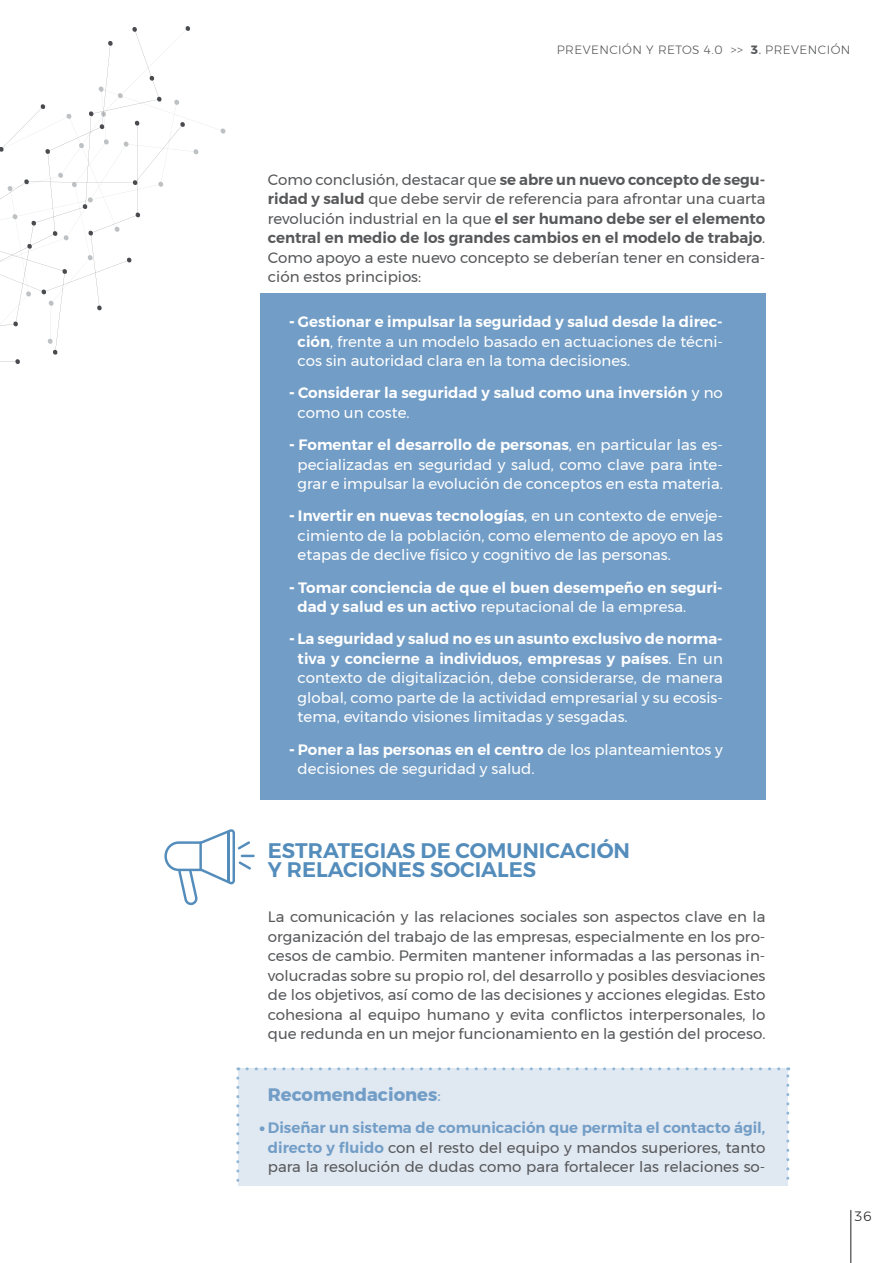
<style>
.page{position:relative;width:893px;height:1263px;background:#fff}
.page>*{position:absolute;margin:0;border:0;box-sizing:border-box;transform-origin:0 0}
.Estilo_de_párrafo_1{font:600 21px/19.5px "Montserrat";color:#548dbb}
.Estilo_de_párrafo_1-2{font:700 18px "Montserrat";color:#729dc6}
.Estilo_de_párrafo_1-3{font:15px/19.5px "Montserrat";color:#57585a;text-align:justify}
.Estilo_de_párrafo_1-4{font:15px/19.5px "Montserrat";color:#fff;text-align:justify}
.Estilo_de_párrafo_1-5{font:600 15px/19.5px "Montserrat";color:#fff}
.t1{font:300 13.5px "Montserrat";color:#231f20}
.t2{font:300 12px "Montserrat";letter-spacing:.04em;color:#57585a}
.s1{font-weight:700}
.s2{font-weight:400}
.s3{font-weight:600}
.s4{font-weight:900}
.s5{font-weight:400;font-size:16.5px}
.s6{font-weight:900;color:#729dc6}
.s7{font-weight:600;color:#729dc6}
</style>
<div class="page">
<hr style="left:850px;top:1210px;width:1px;height:53px;background:#231f20">
<div style="left:238px;top:1069px;width:550px;height:137px;background:#e0e8f2"></div>
<svg style="left:236px;top:1078px;width:3px;height:104px"></svg>
<svg style="left:786px;top:1067px;width:3px;height:113px"></svg>
<svg style="left:238px;top:1067px;width:541px;height:3px"></svg>
<div style="left:260px;top:293px;width:505px;height:506px;background:#729dc6"></div>
<svg style="left:164px;top:829px;width:91px;height:76px"></svg>
<div style="left:222px;top:1186px;width:582px;height:43px;background:#fff"></div>
<svg style="left:0;top:26px;width:226px;height:338px"></svg>
<p class="t2" style="left:557px;top:41px;width:295px">PREVENCIÓN Y RETOS 4.0 &gt;&gt; <span class="s1">3</span><span class="s2">.</span> PREVENCIÓN</p>
<p class="Estilo_de_párrafo_1-3" style="left:268px;top:169px;width:499px">Como conclusión, destacar que <span class="s3">se abre un nuevo concepto de segu&shy;ridad y salud</span> que debe servir de referencia para afrontar una cuarta revolución industrial en la que <span class="s3">el ser humano debe ser el elemento central en medio de los grandes cambios en el modelo de trabajo</span>.<br>Como apoyo a este nuevo concepto se deberían tener en considera&shy;ción estos principios:</p>
<p class="Estilo_de_párrafo_1-4" style="left:298px;top:312px;width:427px;text-indent:-9px"><span class="s4">-</span> <span class="s3">Gestionar e impulsar la seguridad y salud desde la direc&shy;ción</span>, frente a un modelo basado en actuaciones de técni&shy;cos sin autoridad clara en la toma decisiones.</p>
<p class="Estilo_de_párrafo_1-5" style="left:298px;top:383px;width:427px;text-indent:-9px"><span class="s4">-</span> Considerar la seguridad y salud como una inversión <span class="s2">y no como un coste.</span></p>
<p class="Estilo_de_párrafo_1-4" style="left:289px;top:435px;width:435px;text-align:center"><span class="s4">-</span> <span class="s3">Fomentar el desarrollo de personas</span>, en particular las es&shy;pecializadas en seguridad y salud, como clave para inte&shy;grar e impulsar la evolución de conceptos en esta materia.</p>
<p class="Estilo_de_párrafo_1-4" style="left:298px;top:506px;width:427px;text-indent:-9px"><span class="s4">-</span> <span class="s3">Invertir en nuevas tecnologías</span>, en un contexto de enveje&shy;cimiento de la población, como elemento de apoyo en las etapas de declive físico y cognitivo de las personas.</p>
<p class="Estilo_de_párrafo_1-5" style="left:298px;top:578px;width:427px;text-indent:-9px"><span class="s4">-</span> Tomar conciencia de que el buen desempeño en seguri&shy;dad y salud es un activo <span class="s2">reputacional de la empresa.</span></p>
<p class="Estilo_de_párrafo_1-4" style="left:298px;top:629px;width:427px;text-indent:-9px"><span class="s4">-</span> <span class="s3">La seguridad y salud no es un asunto exclusivo de norma&shy;tiva y concierne a individuos, empresas y países</span>. En un contexto de digitalización, debe considerarse, de manera global, como parte de la actividad empresarial y su ecosis&shy;tema, evitando visiones limitadas y sesgadas.</p>
<p class="Estilo_de_párrafo_1-4" style="left:298px;top:739px;width:427px;text-indent:-9px"><span class="s4">-</span> <span class="s3">Poner a las personas en el centro</span> de los planteamientos y decisiones de seguridad y salud.</p>
<p class="Estilo_de_párrafo_1" style="left:268px;top:840px;width:364px">ESTRATEGIAS DE COMUNICACIÓN<br>Y RELACIONES SOCIALES</p>
<p class="Estilo_de_párrafo_1-3" style="left:268px;top:907px;width:499px">La comunicación y las relaciones sociales son aspectos clave en la organización del trabajo de las empresas, especialmente en los pro&shy;cesos de cambio. Permiten mantener informadas a las personas in&shy;volucradas sobre su propio rol, del desarrollo y posibles desviaciones de los objetivos, así como de las decisiones y acciones elegidas. Esto cohesiona al equipo humano y evita conflictos interpersonales, lo que redunda en un mejor funcionamiento en la gestión del proceso.</p>
<p class="Estilo_de_párrafo_1-2" style="left:268px;top:1080px;width:174px">Recomendaciones<span class="s5">:</span></p>
<p class="Estilo_de_párrafo_1-3" style="left:259px;top:1118px;width:507px;text-align:center"><span class="s6">•</span> <span class="s7">Diseñar un sistema de comunicación que permita el contacto ágil, directo y fluido</span> con el resto del equipo y mandos superiores, tanto para la resolución de dudas como para fortalecer las relaciones so-</p>
<p class="t1" style="left:854px;top:1205px;width:19px">36</p>
</div>
